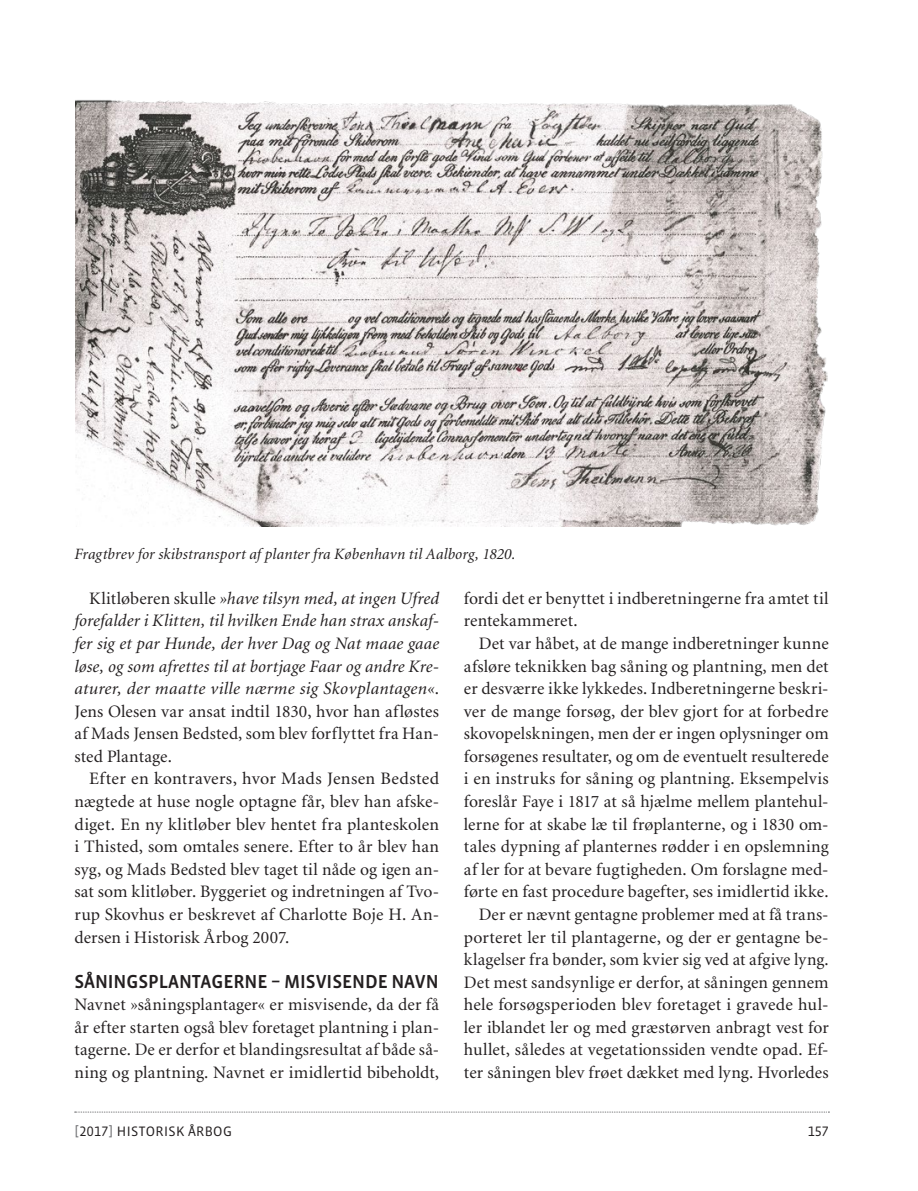
<style>
.page{position:relative;width:918px;height:1191px;background:#fff}
.page>*{position:absolute;margin:0;border:0;box-sizing:border-box;transform-origin:0 0}
.Mellemrubrik{font:500 19.25px "Vista Sans OT";letter-spacing:-.005em;color:#231f20}
.Brødtekst_m__indryk{font:17.5px/22.6px "Minion";letter-spacing:.01em;color:#231f20;text-align:justify}
.Brødtekst_m__indryk-2{font:italic 17.5px/22.6px "Minion";letter-spacing:.015em;color:#231f20;text-align:justify}
.Brødtekst_u__indryk{font:17.5px/22.6px "Minion";letter-spacing:.005em;color:#231f20;text-align:justify}
.Billedtekst{font:italic 15.75px "Minion";letter-spacing:.01em;color:#231f20}
.t1{font:14px "Vista Sans OT";letter-spacing:.025em;color:#231f20}
.s1{font-style:normal}
.s2{color:#6c6d70}
</style>
<div class="page">
<img style="left:75px;top:100px;width:752px;height:426px">
<svg style="left:75px;top:1111px;width:754px;height:1px"></svg>
<p class="Billedtekst" style="left:74px;top:546px;width:443px">Fragtbrev for skibstransport af planter fra København til Aalborg, 1820.</p>
<p class="Brødtekst_m__indryk-2" style="left:74px;top:587px;width:366px;text-indent:15px"><span class="s1">Klitløberen skulle</span> »have tilsyn med, at ingen Ufred forefalder i Klitten, til hvilken Ende han strax anskaf&shy;fer sig et par Hunde, der hver Dag og Nat maae gaae løse, og som afrettes til at bortjage Faar og andre Kre&shy;aturer, der maatte ville nærme sig Skovplantagen«<span class="s1">.<br>Jens Olesen var ansat indtil 1830, hvor han afløstes af Mads Jensen Bedsted, som blev forflyttet fra Han&shy;sted Plantage.</span></p>
<p class="Brødtekst_m__indryk" style="left:74px;top:768px;width:366px;text-indent:15px">Efter en kontravers, hvor Mads Jensen Bedsted nægtede at huse nogle optagne får, blev han afske&shy;diget. En ny klitløber blev hentet fra planteskolen i Thisted, som omtales senere. Efter to år blev han syg, og Mads Bedsted blev taget til nåde og igen an&shy;sat som klitløber. Byggeriet og indretningen af Tvo&shy;rup Skovhus er beskrevet af Charlotte Boje H. An&shy;dersen i Historisk Årbog 2007.</p>
<p class="Mellemrubrik" style="left:74px;top:971px;width:366px">SÅNINGSPLANTAGERNE – MISVISENDE NAVN</p>
<p class="Brødtekst_u__indryk" style="left:74px;top:994px;width:366px">Navnet »såningsplantager« er misvisende, da der få år efter starten også blev foretaget plantning i plan&shy;tagerne. De er derfor et blandingsresultat af både så&shy;ning og plantning. Navnet er imidlertid bibeholdt,</p>
<p class="Brødtekst_u__indryk" style="left:464px;top:587px;width:366px">fordi det er benyttet i indberetningerne fra amtet til rentekammeret.</p>
<p class="Brødtekst_m__indryk" style="left:464px;top:633px;width:366px;text-indent:15px">Det var håbet, at de mange indberetninger kunne afsløre teknikken bag såning og plantning, men det er desværre ikke lykkedes. Indberetningerne beskri&shy;ver de mange forsøg, der blev gjort for at forbedre skovopelskningen, men der er ingen oplysninger om forsøgenes resultater, og om de eventuelt resulterede i en instruks for såning og plantning. Eksempelvis foreslår Faye i 1817 at så hjælme mellem plantehul&shy;lerne for at skabe læ til frøplanterne, og i 1830 om&shy;tales dypning af planternes rødder i en opslemning af ler for at bevare fugtigheden. Om forslagne med&shy;førte en fast procedure bagefter, ses imidlertid ikke.</p>
<p class="Brødtekst_m__indryk" style="left:464px;top:903px;width:366px;text-indent:15px">Der er nævnt gentagne problemer med at få trans&shy;porteret ler til plantagerne, og der er gentagne be&shy;klagelser fra bønder, som kvier sig ved at afgive lyng.<br>Det mest sandsynlige er derfor, at såningen gennem hele forsøgsperioden blev foretaget i gravede hul&shy;ler iblandet ler og med græstørven anbragt vest for hullet, således at vegetationssiden vendte opad. Ef&shy;ter såningen blev frøet dækket med lyng. Hvorledes</p>
<p class="t1" style="left:74px;top:1124px;width:159px"><span class="s2">[</span>2017<span class="s2">]</span> HISTORISK ÅRBOG</p>
<p class="t1" style="left:807px;top:1124px;width:22px">157</p>
</div>
